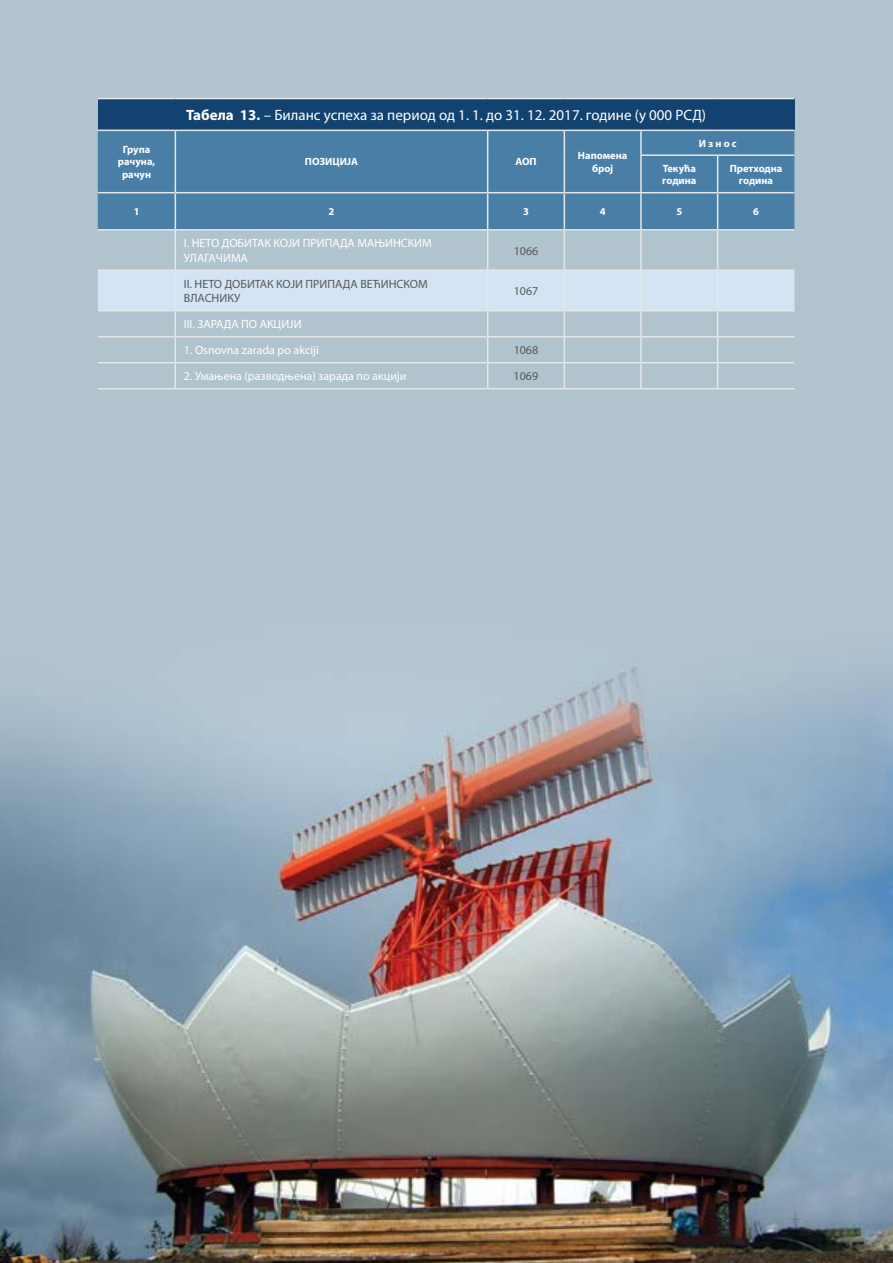
<style>
.page{position:relative;width:893px;height:1263px;background:#fff}
.page>*{position:absolute;margin:0;border:0;box-sizing:border-box;transform-origin:0 0}
.t1{font:15px "Myriad Pro";color:#fff}
.t2{font:12px/14.4px "Myriad Pro";color:#fff}
.t3{font:12px/14.4px "Myriad Pro";color:#58595b}
.t4{font:700 10.5px/12.6px "Myriad Pro";color:#fff;text-align:center}
.s1{font-weight:700}
</style>
<div class="page">
<img style="left:0;top:0;width:893px;height:1263px">
<div style="left:98px;top:99px;width:696px;height:31px;background:#124370"></div>
<div style="left:98px;top:131px;width:696px;height:98px;background:#497fa7"></div>
<hr style="left:98px;top:98px;width:77px;height:1px;background:#e6e7e8">
<hr style="left:175px;top:98px;width:313px;height:1px;background:#e6e7e8">
<hr style="left:488px;top:98px;width:76px;height:1px;background:#e6e7e8">
<hr style="left:564px;top:98px;width:77px;height:1px;background:#e6e7e8">
<hr style="left:641px;top:98px;width:77px;height:1px;background:#e6e7e8">
<hr style="left:718px;top:98px;width:76px;height:1px;background:#e6e7e8">
<hr style="left:98px;top:130px;width:77px;height:1px;background:#e6e7e8">
<hr style="left:175px;top:130px;width:313px;height:1px;background:#e6e7e8">
<svg style="left:175px;top:131px;width:1px;height:24px"></svg>
<hr style="left:488px;top:130px;width:76px;height:1px;background:#e6e7e8">
<svg style="left:487px;top:131px;width:1px;height:24px"></svg>
<hr style="left:564px;top:130px;width:77px;height:1px;background:#e6e7e8">
<svg style="left:564px;top:131px;width:1px;height:24px"></svg>
<hr style="left:641px;top:130px;width:77px;height:1px;background:#e6e7e8">
<hr style="left:640px;top:131px;width:2px;height:23px;background:#e6e7e8">
<hr style="left:718px;top:130px;width:76px;height:1px;background:#e6e7e8">
<hr style="left:175px;top:155px;width:1px;height:37px;background:#e6e7e8">
<hr style="left:487px;top:155px;width:1px;height:37px;background:#e6e7e8">
<hr style="left:564px;top:155px;width:1px;height:37px;background:#e6e7e8">
<hr style="left:640px;top:154px;width:78px;height:2px;background:#e6e7e8">
<hr style="left:640px;top:156px;width:2px;height:36px;background:#e6e7e8">
<hr style="left:718px;top:154px;width:76px;height:2px;background:#e6e7e8">
<hr style="left:717px;top:156px;width:1px;height:36px;background:#e6e7e8">
<hr style="left:98px;top:192px;width:77px;height:1px;background:#e6e7e8">
<hr style="left:175px;top:192px;width:313px;height:1px;background:#e6e7e8">
<hr style="left:175px;top:193px;width:1px;height:36px;background:#e6e7e8">
<hr style="left:488px;top:192px;width:76px;height:1px;background:#e6e7e8">
<hr style="left:487px;top:193px;width:1px;height:36px;background:#e6e7e8">
<hr style="left:564px;top:192px;width:77px;height:1px;background:#e6e7e8">
<hr style="left:564px;top:193px;width:1px;height:36px;background:#e6e7e8">
<hr style="left:641px;top:192px;width:77px;height:1px;background:#e6e7e8">
<hr style="left:640px;top:193px;width:2px;height:36px;background:#e6e7e8">
<hr style="left:718px;top:192px;width:76px;height:1px;background:#e6e7e8">
<hr style="left:717px;top:193px;width:1px;height:36px;background:#e6e7e8">
<hr style="left:98px;top:229px;width:77px;height:2px;background:#e6e7e8">
<hr style="left:175px;top:229px;width:313px;height:2px;background:#e6e7e8">
<hr style="left:175px;top:231px;width:1px;height:38px;background:#e6e7e8">
<hr style="left:488px;top:229px;width:76px;height:2px;background:#e6e7e8">
<hr style="left:487px;top:231px;width:1px;height:38px;background:#e6e7e8">
<hr style="left:564px;top:229px;width:77px;height:2px;background:#e6e7e8">
<hr style="left:564px;top:231px;width:1px;height:38px;background:#e6e7e8">
<hr style="left:641px;top:229px;width:77px;height:2px;background:#e6e7e8">
<hr style="left:640px;top:231px;width:2px;height:38px;background:#e6e7e8">
<hr style="left:718px;top:229px;width:76px;height:2px;background:#e6e7e8">
<hr style="left:717px;top:231px;width:1px;height:38px;background:#e6e7e8">
<hr style="left:98px;top:269px;width:77px;height:2px;background:#e6e7e8">
<hr style="left:175px;top:269px;width:313px;height:2px;background:#e6e7e8">
<hr style="left:488px;top:269px;width:76px;height:2px;background:#e6e7e8">
<hr style="left:564px;top:269px;width:77px;height:2px;background:#e6e7e8">
<hr style="left:641px;top:269px;width:77px;height:2px;background:#e6e7e8">
<hr style="left:718px;top:269px;width:76px;height:2px;background:#e6e7e8">
<svg style="left:98px;top:271px;width:696px;height:117px;background:#becfdb"></svg>
<hr style="left:98px;top:388px;width:77px;height:1px;background:#e6e7e8">
<hr style="left:175px;top:388px;width:313px;height:1px;background:#e6e7e8">
<hr style="left:488px;top:388px;width:76px;height:1px;background:#e6e7e8">
<hr style="left:564px;top:388px;width:77px;height:1px;background:#e6e7e8">
<hr style="left:641px;top:388px;width:77px;height:1px;background:#e6e7e8">
<hr style="left:718px;top:388px;width:76px;height:1px;background:#e6e7e8">
<p class="t4" style="left:118px;top:143px;width:39px">Група рачуна, рачун</p>
<p class="t1" style="left:186px;top:106px;width:521px"><span class="s1">Табела 13.</span> – Биланс успеха за период од 1. 1. до 31. 12. 2017. године (у 000 РСД)</p>
<p class="t4" style="left:305px;top:155px;width:55px">ПОЗИЦИЈА</p>
<p class="t4" style="left:515px;top:155px;width:23px">АОП</p>
<p class="t4" style="left:578px;top:149px;width:51px">Напомена број</p>
<p class="t4" style="left:699px;top:137px;width:39px">И з н о с</p>
<p class="t4" style="left:662px;top:161px;width:36px;text-align:left">Текућа година</p>
<p class="t4" style="left:730px;top:161px;width:54px">Претходна година</p>
<p class="t4" style="left:134px;top:205px;width:7px">1</p>
<p class="t4" style="left:329px;top:205px;width:7px">2</p>
<p class="t4" style="left:523px;top:205px;width:7px">3</p>
<p class="t4" style="left:600px;top:205px;width:7px">4</p>
<p class="t4" style="left:676px;top:205px;width:7px">5</p>
<p class="t4" style="left:753px;top:205px;width:7px">6</p>
<p class="t2" style="left:184px;top:236px;width:249px">I. НЕТО ДОБИТАК КОЈИ ПРИПАДА МАЊИНСКИМ<br>УЛАГАЧИМА</p>
<p class="t3" style="left:514px;top:243px;width:26px">1066</p>
<p class="t3" style="left:184px;top:276px;width:245px">II. НЕТО ДОБИТАК КОЈИ ПРИПАДА ВЕЋИНСКОМ<br>ВЛАСНИКУ</p>
<p class="t3" style="left:514px;top:283px;width:26px">1067</p>
<p class="t2" style="left:184px;top:317px;width:119px">III. ЗАРАДА ПО АКЦИЈИ</p>
<p class="t2" style="left:184px;top:343px;width:137px">1. Osnovna zarada po akciji</p>
<p class="t3" style="left:514px;top:343px;width:26px">1068</p>
<p class="t2" style="left:184px;top:369px;width:224px">2. Умањена (разводњена) зарада по акцији</p>
<p class="t3" style="left:514px;top:369px;width:26px">1069</p>
</div>
